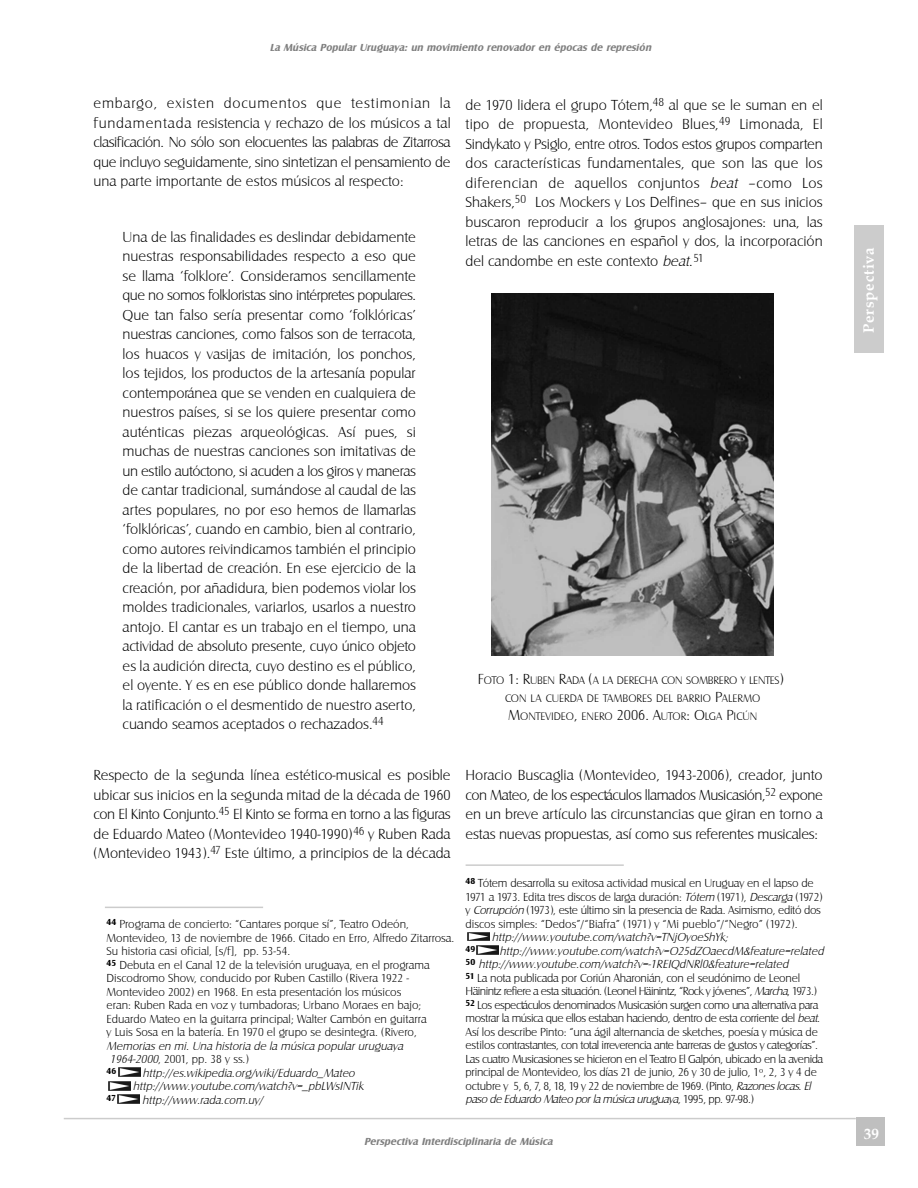
<style>
.page{position:relative;width:918px;height:1188px;background:#fff}
.page>*{position:absolute;margin:0;border:0;box-sizing:border-box;transform-origin:0 0}
.t1{font:15px/19.5px "Castle T Ligh";color:#000;text-align:justify}
.t2{font:700 15px "Book Antiqua";letter-spacing:.05em;color:#fff}
.t3{font:12px/13.5px "Castle T Ligh";letter-spacing:-.04em;color:#000}
.t4{font:12px/13.5px "Castle T Ligh";color:#000}
.t5{font:12px/13.5px "Castle T Ligh";letter-spacing:-.02em;color:#000}
.t6{font:italic 12px/13.5px "Castle T Ligh";color:#000}
.t7{font:11.25px/18px "Castle T Ligh";color:#000;text-align:center}
.t8{font:italic 700 10.5px "Castle T";color:#808080}
.t9{font:700 9px "Castle T";color:#000}
.s1{font-style:italic}
.s2{font-size:15px}
.s3{font-style:normal}
</style>
<div class="page">
<div style="left:856px;top:1118px;width:28px;height:28px;background:#bfbfbf"></div>
<hr style="left:64px;top:1118px;width:792px;height:1px;background:#ccc">
<div style="left:854px;top:225px;width:30px;height:128px;background:#ccc"></div>
<img style="left:108px;top:1081px;width:23px;height:9px">
<img style="left:118px;top:1068px;width:22px;height:9px">
<img style="left:118px;top:1095px;width:22px;height:9px">
<hr style="left:105px;top:907px;width:158px;height:1px;background:#ccc">
<div style="left:477px;top:946px;width:21px;height:9px;background:#404040"></div>
<img style="left:477px;top:946px;width:21px;height:8px">
<img style="left:467px;top:932px;width:23px;height:9px">
<hr style="left:466px;top:864px;width:158px;height:2px;background:#ccc">
<img style="left:491px;top:294px;width:283px;height:362px">
<p class="t8" style="left:270px;top:41px;width:385px">La Música Popular Uruguaya: un movimiento renovador en épocas de represión</p>
<p class="t1" style="left:94px;top:93px;width:359px">embargo, existen documentos que testimonian la fundamentada resistencia y rechazo de los músicos a tal clasificación. No sólo son elocuentes las palabras de Zitarrosa que incluyo seguidamente, sino sintetizan el pensamiento de una parte importante de estos músicos al respecto:</p>
<p class="t1" style="left:123px;top:226px;width:295px">Una de las finalidades es deslindar debidamente nuestras responsabilidades respecto a eso que se llama ‘folklore’. Consideramos sencillamente que no somos folkloristas sino intérpretes populares.<br>Que tan falso sería presentar como ‘folklóricas’ nuestras canciones, como falsos son de terracota, los huacos y vasijas de imitación, los ponchos, los tejidos, los productos de la artesanía popular contemporánea que se venden en cualquiera de nuestros países, si se los quiere presentar como auténticas piezas arqueológicas. Así pues, si muchas de nuestras canciones son imitativas de un estilo autóctono, si acuden a los giros y maneras de cantar tradicional, sumándose al caudal de las artes populares, no por eso hemos de llamarlas ‘folklóricas’, cuando en cambio, bien al contrario, como autores reivindicamos también el principio de la libertad de creación. En ese ejercicio de la creación, por añadidura, bien podemos violar los moldes tradicionales, variarlos, usarlos a nuestro antojo. El cantar es un trabajo en el tiempo, una actividad de absoluto presente, cuyo único objeto es la audición directa, cuyo destino es el público, el oyente. Y es en ese público donde hallaremos la ratificación o el desmentido de nuestro aserto, cuando seamos aceptados o rechazados.<sup>44</sup></p>
<p class="t1" style="left:466px;top:94px;width:359px">de 1970 lidera el grupo Tótem,<sup>48</sup> al que se le suman en el tipo de propuesta, Montevideo Blues,<sup>49</sup> Limonada, El Sindykato y Psiglo, entre otros. Todos estos grupos comparten dos características fundamentales, que son las que los diferencian de aquellos conjuntos <span class="s1">beat</span> –como Los Shakers,<sup>50</sup> Los Mockers y Los Delfines– que en sus inicios buscaron reproducir a los grupos anglosajones: una, las letras de las canciones en español y dos, la incorporación del candombe en este contexto <span class="s1">beat</span>.<sup>51</sup></p>
<p class="t7" style="left:478px;top:670px;width:308px"><span class="s2">F</span>OTO <span class="s2">1: R</span>UBEN <span class="s2">R</span>ADA <span class="s2">(</span>A LA DERECHA CON SOMBRERO Y LENTES<span class="s2">)<br></span>CON LA CUERDA DE TAMBORES DEL BARRIO <span class="s2">P</span>ALERMO<br><span class="s2">M</span>ONTEVIDEO<span class="s2">,</span> ENERO <span class="s2">2006. A</span>UTOR<span class="s2">: O</span>LGA <span class="s2">P</span>ICúN</p>
<p class="t1" style="left:94px;top:765px;width:359px">Respecto de la segunda línea estético-musical es posible ubicar sus inicios en la segunda mitad de la década de 1960 con El Kinto Conjunto.<sup>45</sup> El Kinto se forma en torno a las figuras de Eduardo Mateo (Montevideo 1940-1990)<sup>46</sup> y Ruben Rada (Montevideo 1943).<sup>47</sup> Este último, a principios de la década</p>
<p class="t4" style="left:107px;top:917px;width:349px"><sup>44</sup> Programa de concierto: “Cantares porque sí”, Teatro Odeón, Montevideo, 13 de noviembre de 1966. Citado en Erro, Alfredo Zitarrosa.<br>Su historia casi oficial, [s/f], pp. 53-54.<br><sup>45</sup> Debuta en el Canal 12 de la televisión uruguaya, en el programa Discodromo Show, conducido por Ruben Castillo (Rivera 1922 - Montevideo 2002) en 1968. En esta presentación los músicos<br>eran: Ruben Rada en voz y tumbadoras; Urbano Moraes en bajo; Eduardo Mateo en la guitarra principal; Walter Cambón en guitarra<br>y Luis Sosa en la batería. En 1970 el grupo se desintegra. (Rivero,</p>
<p class="t6" style="left:107px;top:1038px;width:301px">Memorias en mi. Una historia de la música popular uruguaya<br>1964-2000<span class="s3">, 2001, pp. 38 y ss.)</span></p>
<p class="t9" style="left:107px;top:1065px;width:11px">46</p>
<p class="t6" style="left:133px;top:1065px;width:232px;text-align:center">http://es.wikipedia.org/wiki/Eduardo_Mateo http://www.youtube.com/watch?v=_pbLWsINTik</p>
<p class="t9" style="left:107px;top:1092px;width:11px">47</p>
<p class="t6" style="left:142px;top:1092px;width:125px">http://www.rada.com.uy/</p>
<p class="t1" style="left:466px;top:764px;width:359px">Horacio Buscaglia (Montevideo, 1943-2006), creador, junto con Mateo, de los espectáculos llamados Musicasión,<sup>52</sup> expone en un breve artículo las circunstancias que giran en torno a estas nuevas propuestas, así como sus referentes musicales:</p>
<p class="t5" style="left:466px;top:876px;width:359px"><sup>48</sup> Tótem desarrolla su exitosa actividad musical en Uruguay en el lapso de 1971 a 1973. Edita tres discos de larga duración: <span class="s1">Tótem</span>(1971), <span class="s1">Descarga</span>(1972) y <span class="s1">Corrupción</span>(1973), este último sin la presencia de Rada. Asimismo, editó dos discos simples: “Dedos”/“Biafra” (1971) y “Mi pueblo”/“Negro” (1972).</p>
<p class="t6" style="left:492px;top:930px;width:240px">http://www.youtube.com/watch?v=TNj OyoeShYk;</p>
<p class="t9" style="left:466px;top:943px;width:11px">49</p>
<p class="t3" style="left:466px;top:943px;width:362px;text-indent:34px"><span class="s1">http://www.youtube.com/watch?v=O25dZOaecdM&amp;feature=related </span><sup>5</sup> <sup>0</sup> <span class="s1">http://www.youtube.com/watch?v=-1REIQdNRl0&amp;feature=related<br></span><sup>51</sup> La nota publicada por Coriún Aharonián, con el seudónimo de Leonel Häinintz refiere a esta situación. (Leonel Häinintz, “Rock y jóvenes”, <span class="s1">Marcha</span>, 1973.)<br><sup>52</sup> Los espectáculos denominados Musicasión surgen como una alternativa para mostrar la música que ellos estaban haciendo, dentro de esta corriente del <span class="s1">beat</span>.<br>Así los describe Pinto: “una ágil alternancia de sketches, poesía y música de estilos contrastantes, con total irreverencia ante barreras de gustos y categorías”.<br>Las cuatro Musicasiones se hicieron en el Teatro El Galpón, ubicado en la avenida principal de Montevideo, los días 21 de junio, 26 y 30 de julio, 1º, 2, 3 y 4 de octubre y 5, 6, 7, 8, 18, 19 y 22 de noviembre de 1969. (Pinto, <span class="s1">Razoneslocas.El paso de Eduardo Mateo por la música uruguaya,</span> 19 9 5 , p p . 9 7 - 9 8 . )</p>
<p class="t8" style="left:364px;top:1135px;width:192px">Perspectiva Interdisciplinaria de Música</p>
<p class="t2" style="left:860px;top:333px;width:87px;rotate:-90deg">Perspectiva</p>
<p class="t2" style="left:864px;top:1125px;width:16px">39</p>
</div>
